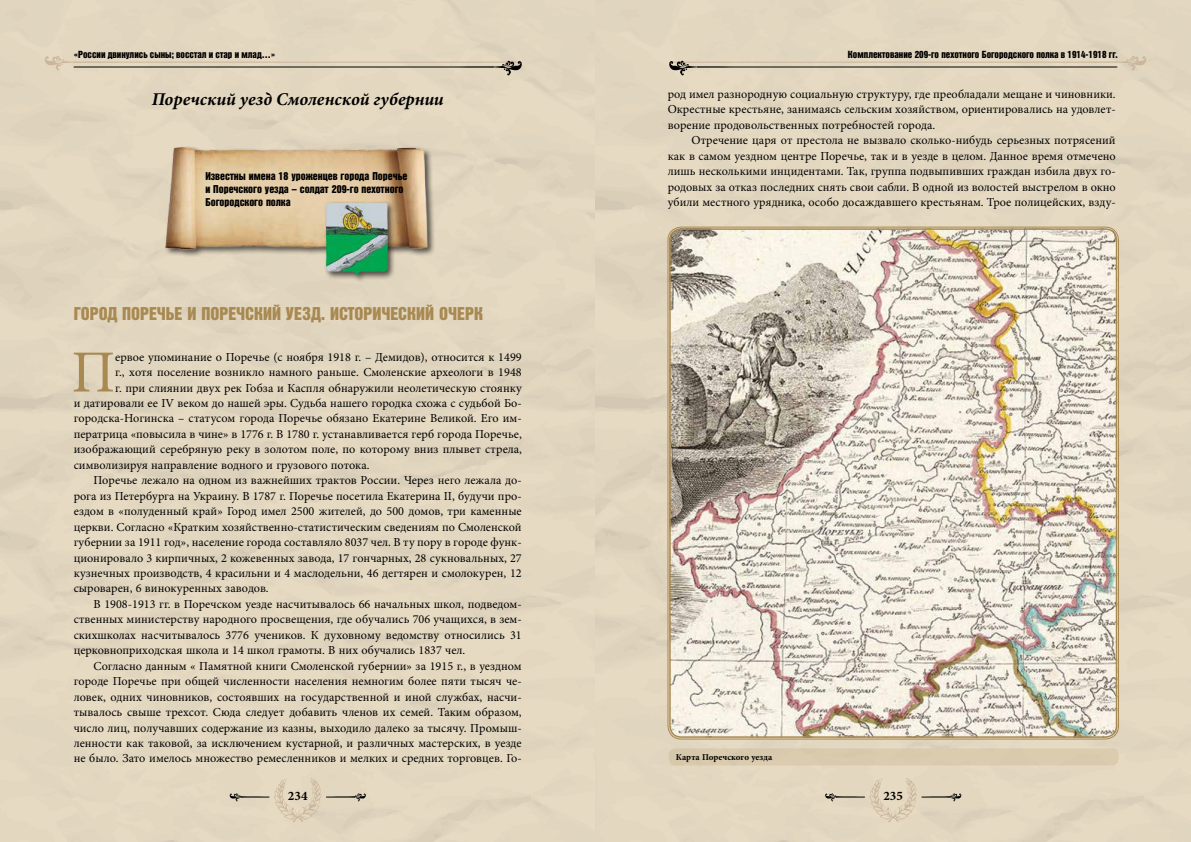
<style>
.page{position:relative;width:1191px;height:842px;background:#fff}
.page>*{position:absolute;margin:0;border:0;box-sizing:border-box;transform-origin:0 0}
.t1{font:59.8px "Minion Pro";color:#a88952}
.t2{font:18px "Bastion Kontrast";color:#a88952}
.t3{font:italic 700 18px "Minion Pro";color:#000}
.t4{font:700 13px "Minion Pro";color:#000}
.t5{font:12.2px/15.5px "Minion Pro";color:#000;text-align:justify}
.t6{font:11px/13.2px "Bastion Kontrast";color:#000}
.t7{font:10px "Bastion Kontrast";color:#000}
.t8{font:700 9px "Minion Pro";color:#000}
</style>
<div class="page">
<div style="left:0;top:0;width:595px;height:842px;background:#e3d7c0"></div>
<div style="left:595px;top:0;width:596px;height:842px;background:#e3d7c0"></div>
<hr style="left:73px;top:62px;width:449px;height:1px;background:#cbb69c">
<svg style="left:44px;top:55px;width:64px;height:16px"></svg>
<hr style="left:669px;top:62px;width:449px;height:1px;background:#cbb69c">
<svg style="left:1083px;top:56px;width:63px;height:15px"></svg>
<hr style="left:74px;top:66px;width:420px;height:1px;background:#000">
<svg style="left:459px;top:60px;width:63px;height:16px"></svg>
<hr style="left:697px;top:66px;width:420px;height:1px;background:#000">
<svg style="left:669px;top:60px;width:63px;height:16px"></svg>
<svg style="left:229px;top:778px;width:137px;height:44px;background:#dcd0b9"></svg>
<svg style="left:825px;top:778px;width:136px;height:44px"></svg>
<div style="left:164px;top:145px;width:272px;height:112px;background:#000;opacity:.65"></div>
<img style="left:158px;top:144px;width:280px;height:109px">
<div style="left:323px;top:200px;width:73px;height:83px;background:#000;opacity:.65"></div>
<img style="left:326px;top:203px;width:62px;height:73px">
<img style="left:669px;top:228px;width:448px;height:510px">
<div style="left:669px;top:228px;width:448px;height:510px;border:2px solid #a88952;border-radius:11px"></div>
<div style="left:669px;top:748px;width:449px;height:17px;background:#dacbaf;border-radius:7px"></div>
<p class="t7" style="left:74px;top:49px;width:203px">«России двинулись сыны; восстал и стар и млад…»</p>
<p class="t7" style="left:848px;top:49px;width:271px">Комплектование 209-го пехотного Богородского полка в 1914-1918 гг.</p>
<h2 class="t3" style="left:152px;top:87px;width:293px">Поречский уезд Смоленской губернии</h2>
<p class="t6" style="left:205px;top:169px;width:204px">Известны имена 18 уроженцев города Поречье и Поречского уезда – солдат 209-го пехотного<br>Богородского полка</p>
<h2 class="t2" style="left:74px;top:305px;width:411px">ГОРОД ПОРЕЧЬЕ И ПОРЕЧСКИЙ УЕЗД. ИСТОРИЧЕСКИЙ ОЧЕРК</h2>
<h1 class="t1" style="left:71px;top:332px;width:45px">П</h1>
<p class="t5" style="left:115px;top:349px;width:408px">ервое упоминание о Поречье (с ноября 1918 г. – Демидов), относится к 1499</p>
<p class="t5" style="left:115px;top:364px;width:408px">г., хотя поселение возникло намного раньше. Смоленские археологи в 1948</p>
<p class="t5" style="left:115px;top:380px;width:408px">г. при слиянии двух рек Гобза и Каспля обнаружили неолетическую стоянку</p>
<p class="t5" style="left:74px;top:395px;width:449px">и датировали ее IV веком до нашей эры. Судьба нашего городка схожа с судьбой Бо-</p>
<p class="t5" style="left:74px;top:411px;width:449px">городска-Ногинска – статусом города Поречье обязано Екатерине Великой. Его им-</p>
<p class="t5" style="left:74px;top:426px;width:449px">ператрица «повысила в чине» в 1776 г. В 1780 г. устанавливается герб города Поречье,</p>
<p class="t5" style="left:74px;top:442px;width:449px">изображающий серебряную реку в золотом поле, по которому вниз плывет стрела,</p>
<p class="t5" style="left:74px;top:457px;width:297px">символизируя направление водного и грузового потока.</p>
<p class="t5" style="left:94px;top:473px;width:430px">Поречье лежало на одном из важнейших трактов России. Через него лежала до-</p>
<p class="t5" style="left:74px;top:488px;width:449px">рога из Петербурга на Украину. В 1787 г. Поречье посетила Екатерина II, будучи про-</p>
<p class="t5" style="left:74px;top:504px;width:449px">ездом в «полуденный край» Город имел 2500 жителей, до 500 домов, три каменные</p>
<p class="t5" style="left:74px;top:519px;width:449px">церкви. Согласно «Кратким хозяйственно-статистическим сведениям по Смоленской</p>
<p class="t5" style="left:74px;top:534px;width:449px">губернии за 1911 год», население города составляло 8037 чел. В ту пору в городе функ-</p>
<p class="t5" style="left:74px;top:550px;width:449px">ционировало 3 кирпичных, 2 кожевенных завода, 17 гончарных, 28 сукновальных, 27</p>
<p class="t5" style="left:74px;top:565px;width:449px">кузнечных производств, 4 красильни и 4 маслодельни, 46 дегтярен и смолокурен, 12</p>
<p class="t5" style="left:74px;top:581px;width:196px">сыроварен, 6 винокуренных заводов.</p>
<p class="t5" style="left:94px;top:596px;width:430px">В 1908-1913 гг. в Поречском уезде насчитывалось 66 начальных школ, подведом-</p>
<p class="t5" style="left:74px;top:612px;width:449px">ственных министерству народного просвещения, где обучались 706 учащихся, в зем-</p>
<p class="t5" style="left:74px;top:627px;width:449px">скихшколах насчитывалось 3776 учеников. К духовному ведомству относились 31</p>
<p class="t5" style="left:74px;top:643px;width:393px">церковноприходская школа и 14 школ грамоты. В них обучались 1837 чел.</p>
<p class="t5" style="left:94px;top:658px;width:430px">Согласно данным « Памятной книги Смоленской губернии» за 1915 г., в уездном</p>
<p class="t5" style="left:74px;top:674px;width:449px">городе Поречье при общей численности населения немногим более пяти тысяч че-</p>
<p class="t5" style="left:74px;top:689px;width:449px">ловек, одних чиновников, состоявших на государственной и иной службах, насчи-</p>
<p class="t5" style="left:74px;top:704px;width:449px">тывалось свыше трехсот. Сюда следует добавить членов их семей. Таким образом,</p>
<p class="t5" style="left:74px;top:720px;width:449px">число лиц, получавших содержание из казны, выходило далеко за тысячу. Промыш-</p>
<p class="t5" style="left:74px;top:735px;width:449px">ленности как таковой, за исключением кустарной, и различных мастерских, в уезде</p>
<p class="t5" style="left:74px;top:751px;width:449px">не было. Зато имелось множество ремесленников и мелких и средних торговцев. Го-</p>
<p class="t5" style="left:667px;top:86px;width:449px">род имел разнородную социальную структуру, где преобладали мещане и чиновники.<br>Окрестные крестьяне, занимаясь сельским хозяйством, ориентировались на удовлет&shy;ворение продовольственных потребностей города.</p>
<p class="t5" style="left:667px;top:133px;width:449px;text-indent:24px">Отречение царя от престола не вызвало сколько-нибудь серьезных потрясений как в самом уездном центре Поречье, так и в уезде в целом. Данное время отмечено лишь несколькими инцидентами. Так, группа подвыпивших граждан избила двух го&shy;родовых за отказ последних снять свои сабли. В одной из волостей выстрелом в окно убили местного урядника, особо досаждавшего крестьянам. Трое полицейских, взду-</p>
<p class="t8" style="left:676px;top:751px;width:98px">Карта Поречского уезда</p>
<p class="t4" style="left:288px;top:787px;width:21px">234</p>
<p class="t4" style="left:883px;top:787px;width:21px">235</p>
</div>
